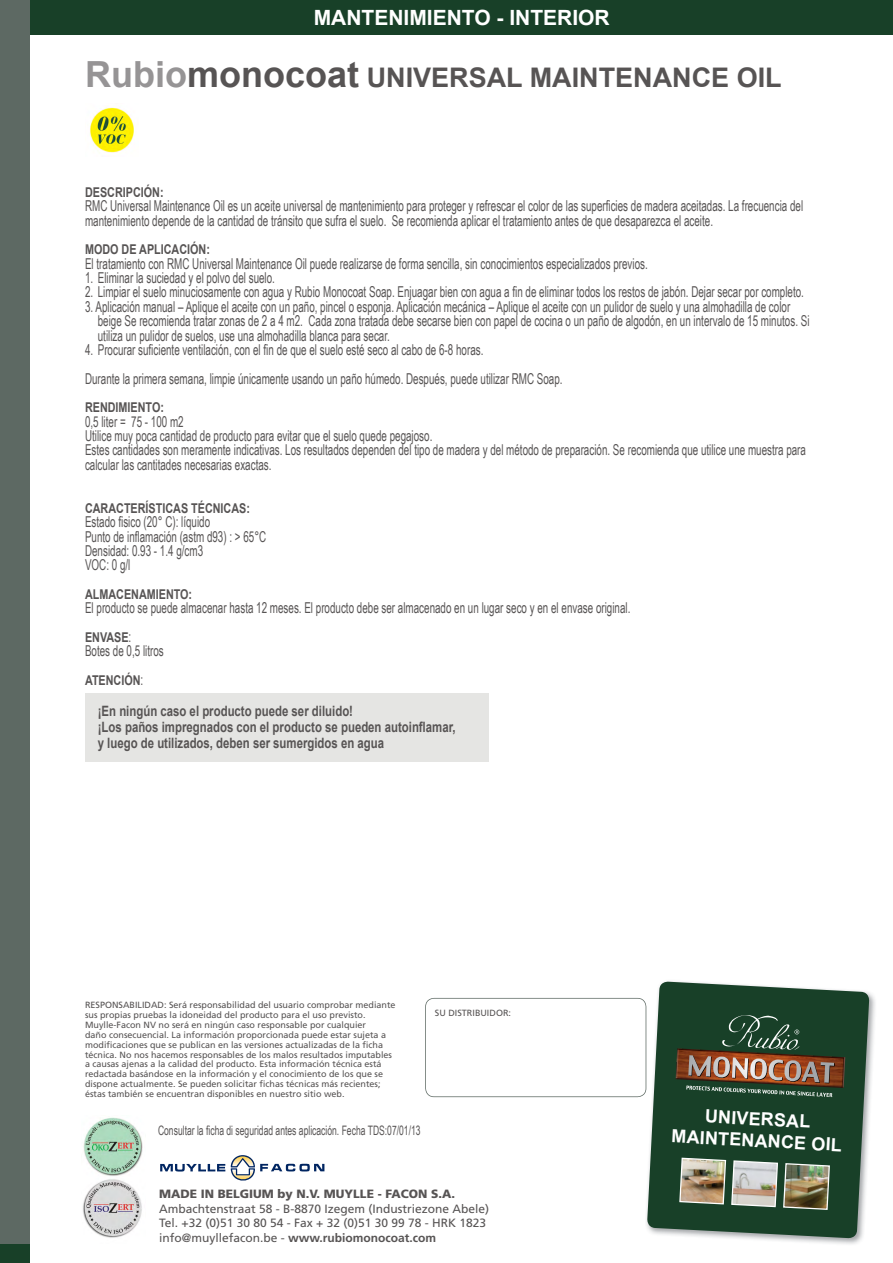
<style>
.page{position:relative;width:893px;height:1263px;background:#fff}
.page>*{position:absolute;margin:0;border:0;box-sizing:border-box;transform-origin:0 0}
.t1{font:700 27px "Arial";color:#575454}
.t2{font:700 21px "Arial";color:#fff}
.t3{font:700 18px/21.6px "Arial";color:#fff;text-align:center}
.t4{font:15px/14.4px "Arial Narrow";color:#575454;scale:.8 1}
.t5{font:700 14.25px/15.6px "Arial";color:#575454;scale:.8 1}
.t6{font:700 13.5px "Arial";color:#575454;scale:.8 1}
.t7{font:13.05px "Arial Narrow";color:#575454;scale:.8 1}
.t8{font:12px/14.4px "Frutiger";color:#575454}
.t9{font:900 12px "Frutiger";color:#575454}
.t10{font:9px/9.9px "Frutiger";color:#575454}
.s1{font-size:36px;color:#969495}
.s2{font-size:36px}
.s3{font-family:"Arial Narrow";font-weight:400;font-size:15px}
.s4{font-weight:700}
</style>
<div class="page">
<div style="left:0;top:0;width:893px;height:34px;background:#184028"></div>
<div style="left:0;top:0;width:30px;height:1263px;background:#5d6963"></div>
<img style="left:646px;top:981px;width:229px;height:263px">
<svg style="left:647px;top:982px;width:222px;height:256px;fill:#184028"></svg>
<img style="left:676px;top:1048px;width:169px;height:40px">
<img style="left:688px;top:1055px;width:23px;height:1px">
<svg style="left:722px;top:1015px;width:77px;height:35px"></svg>
<img style="left:686px;top:1056px;width:149px;height:41px">
<img style="left:679px;top:1157px;width:152px;height:53px">
<svg style="left:425px;top:998px;width:221px;height:99px"></svg>
<img style="left:83px;top:1117px;width:60px;height:121px">
<svg style="left:160px;top:1164px;width:65px;height:7px"></svg>
<svg style="left:231px;top:1155px;width:93px;height:26px"></svg>
<div style="left:0;top:1245px;width:30px;height:18px;background:#184028"></div>
<div style="left:85px;top:693px;width:404px;height:68px;background:#e5e5e3"></div>
<img style="left:90px;top:107px;width:44px;height:46px">
<h2 class="t2" style="left:314px;top:3px;width:297px">MANTENIMIENTO - INTERIOR</h2>
<h1 class="t1" style="left:85px;top:59px;width:698px"><span class="s1">Rubio</span><span class="s2">monocoat</span> UNIVERSAL MAINTENANCE OIL</h1>
<p class="t6" style="left:85px;top:183px;width:100px">DESCRIPCIÓN:</p>
<p class="t4" style="left:85px;top:198px;width:899px">RMC Universal Maintenance Oil es un aceite universal de mantenimiento para proteger y refrescar el color de las superficies de madera aceitadas. La frecuencia del mantenimiento depende de la cantidad de tránsito que sufra el suelo. Se recomienda aplicar el tratamiento antes de que desaparezca el aceite.</p>
<p class="t6" style="left:85px;top:241px;width:158px">MODO DE APLICACIÓN:</p>
<p class="t4" style="left:85px;top:256px;width:705px">El tratamiento con RMC Universal Maintenance Oil puede realizarse de forma sencilla, sin conocimientos especializados previos.</p>
<p class="t4" style="left:85px;top:270px;width:239px">1. Eliminar la suciedad y el polvo del suelo.</p>
<p class="t4" style="left:85px;top:284px;width:900px">2. Limpiar el suelo minuciosamente con agua y Rubio Monocoat Soap. Enjuagar bien con agua a fin de eliminar todos los restos de jabón. Dejar secar por completo.</p>
<p class="t4" style="left:98px;top:299px;width:891px;text-indent:-13px">3. Aplicación manual – Aplique el aceite con un paño, pincel o esponja. Aplicación mecánica – Aplique el aceite con un pulidor de suelo y una almohadilla de color beige Se recomienda tratar zonas de 2 a 4 m2. Cada zona tratada debe secarse bien con papel de cocina o un paño de algodón, en un intervalo de 15 minutos. Si utiliza un pulidor de suelos, use una almohadilla blanca para secar.</p>
<p class="t4" style="left:85px;top:335px;width:598px;line-height:28.7px">4. Procurar suficiente ventilación, con el fin de que el suelo esté seco al cabo de 6-8 horas.<br>Durante la primera semana, limpie únicamente usando un paño húmedo. Después, puede utilizar RMC Soap.</p>
<p class="t6" style="left:85px;top:398px;width:100px">RENDIMIENTO:</p>
<p class="t4" style="left:85px;top:414px;width:903px">0,5 liter = 75 - 100 m2<br>Utilice muy poca cantidad de producto para evitar que el suelo quede pegajoso.<br>Estes cantidades son meramente indicativas. Los resultados dependen del tipo de madera y del método de preparación. Se recomienda que utilice une muestra para calcular las cantitades necesarias exactas.</p>
<p class="t6" style="left:85px;top:499px;width:208px">CARACTERÍSTICAS TÉCNICAS:</p>
<p class="t4" style="left:85px;top:514px;width:228px">Estado fisico (20° C): líquido<br>Punto de inflamación (astm d93) : &gt; 65°C<br>Densidad: 0.93 - 1.4 g/cm3<br>VOC: 0 g/l</p>
<p class="t6" style="left:85px;top:585px;width:135px">ALMACENAMIENTO:</p>
<p class="t4" style="left:85px;top:600px;width:683px">El producto se puede almacenar hasta 12 meses. El producto debe ser almacenado en un lugar seco y en el envase original.</p>
<p class="t6" style="left:85px;top:628px;width:59px">ENVASE<span class="s3">:</span></p>
<p class="t4" style="left:85px;top:643px;width:100px">Botes de 0,5 litros</p>
<p class="t6" style="left:85px;top:671px;width:74px">ATENCIÓN<span class="s3">:</span></p>
<p class="t5" style="left:98px;top:704px;width:449px">¡En ningún caso el producto puede ser diluido!<br>¡Los paños impregnados con el producto se pueden autoinflamar, y luego de utilizados, deben ser sumergidos en agua</p>
<p class="t10" style="left:85px;top:1000px;width:312px">RESPONSABILIDAD: Será responsabilidad del usuario comprobar mediante sus propias pruebas la idoneidad del producto para el uso previsto.<br>Muylle-Facon NV no será en ningún caso responsable por cualquier<br>daño consecuencial. La información proporcionada puede estar sujeta a modificaciones que se publican en las versiones actualizadas de la ficha técnica. No nos hacemos responsables de los malos resultados imputables a causas ajenas a la calidad del producto. Esta información técnica está redactada basándose en la información y el conocimiento de los que se dispone actualmente. Se pueden solicitar fichas técnicas más recientes; éstas también se encuentran disponibles en nuestro sitio web.</p>
<p class="t10" style="left:435px;top:1007px;width:78px">SU DISTRIBUIDOR:</p>
<p class="t7" style="left:158px;top:1121px;width:330px">Consultar la ficha di seguridad antes aplicación. Fecha TDS:07/01/13</p>
<p class="t9" style="left:159px;top:1187px;width:297px">MADE IN BELGIUM by N.V. MUYLLE - FACON S.A.</p>
<p class="t8" style="left:159px;top:1201px;width:332px">Ambachtenstraat 58 - B-8870 Izegem (Industriezone Abele)<br>Tel. +32 (0)51 30 80 54 - Fax + 32 (0)51 30 99 78 - HRK 1823 info@muyllefacon.be - <span class="s4">www.rubiomonocoat.com</span></p>
<p class="t3" style="left:673px;top:1104px;width:172px;rotate:3deg">UNIVERSAL<br>MAINTENANCE OIL</p>
</div>
